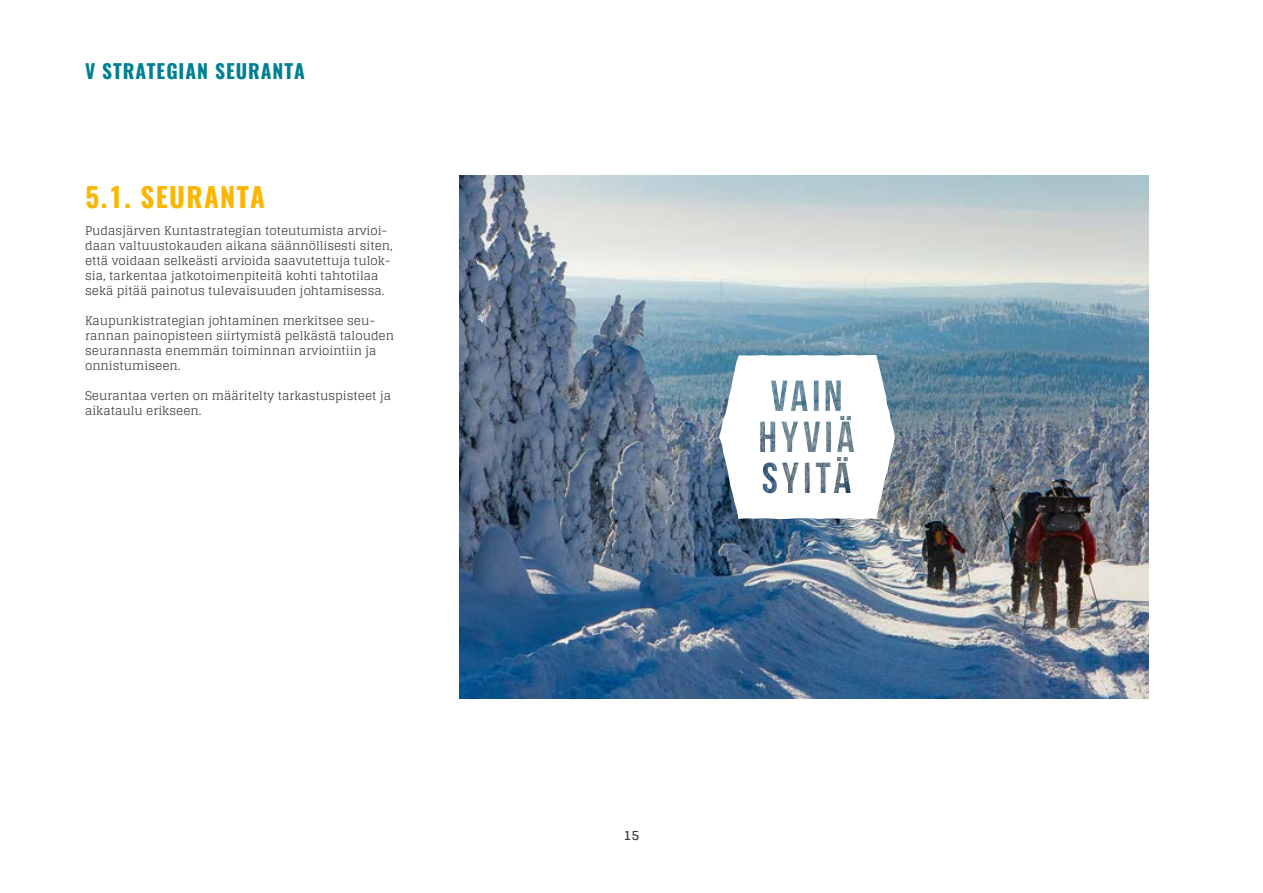
<style>
.page{position:relative;width:1263px;height:893px;background:#fff}
.page>*{position:absolute;margin:0;border:0;box-sizing:border-box;transform-origin:0 0}
.t1{font:700 27px "Oswald";letter-spacing:.05em;color:#fab600}
.t2{font:700 19.5px "Oswald";letter-spacing:.05em;color:#007f92}
.t3{font:700 13.5px "Glegoo";color:#3c3c3b}
.t4{font:12px/15px "Glegoo";color:#3c3c3b}
</style>
<div class="page">
<img style="left:459px;top:175px;width:690px;height:523px">
<svg style="left:719px;top:355px;width:176px;height:164px"></svg>
<h2 class="t2" style="left:85px;top:60px;width:221px">V STRATEGIAN SEURANTA</h2>
<h1 class="t1" style="left:85px;top:182px;width:181px">5.1. SEURANTA</h1>
<p class="t4" style="left:85px;top:224px;width:309px">Pudasjärven Kuntastrategian toteutumista arvioi&shy;daan valtuustokauden aikana säännöllisesti siten, että voidaan selkeästi arvioida saavutettuja tulok&shy;sia, tarkentaa jatkotoimenpiteitä kohti tahtotilaa sekä pitää painotus tulevaisuuden johtamisessa.</p>
<p class="t4" style="left:85px;top:314px;width:311px">Kaupunkistrategian johtaminen merkitsee seu&shy;rannan painopisteen siirtymistä pelkästä talouden seurannasta enemmän toiminnan arviointiin ja onnistumiseen.</p>
<p class="t4" style="left:85px;top:389px;width:308px">Seurantaa verten on määritelty tarkastuspisteet ja aikataulu erikseen.</p>
<p class="t3" style="left:623px;top:827px;width:17px">15</p>
</div>
